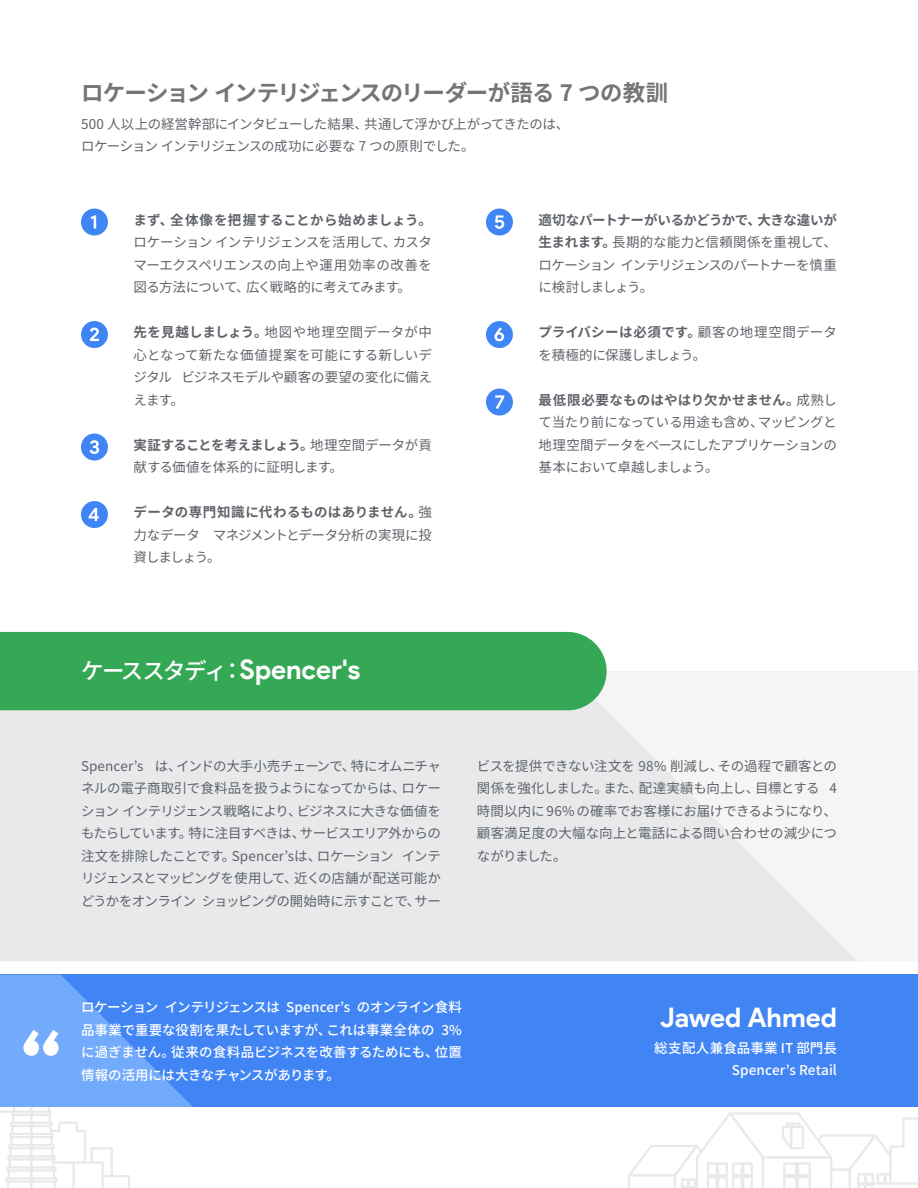
<style>
.page{position:relative;width:918px;height:1188px;background:#fff}
.page>*{position:absolute;margin:0;border:0;box-sizing:border-box;transform-origin:0 0}
.t1{font:700 27px "Product Sans";color:#fff}
.t2{font:700 22.5px "Noto Sans CJ Kjp";letter-spacing:-.065em;color:#757575}
.t3{font:13.5px/22.5px "Noto Sans CJ Kjp";letter-spacing:-.03em;color:#5f6369;text-align:justify}
.t4{font:500 13.5px/22.5px "Noto Sans CJ Kjp";color:#fff;text-align:justify}
.t5{font:13.5px/22.5px "Noto Sans CJ Kjp";letter-spacing:-.06em;color:#5f6369}
.t6{font:700 13.5px "Noto Sans CJ Kjp";letter-spacing:.02em;color:#5f6369}
.s1{font-weight:700}
.s2{font-family:"Noto Sans CJ Kjp";font-weight:500;font-size:22.5px}
</style>
<div class="page">
<div style="left:0;top:975px;width:918px;height:132px;background:#4185f5"></div>
<svg style="left:0;top:975px;width:193px;height:213px"></svg>
<svg style="left:628px;top:1112px;width:290px;height:76px"></svg>
<div style="left:0;top:671px;width:918px;height:290px;background:#e8e9ea"></div>
<svg style="left:567px;top:671px;width:351px;height:290px;fill:#f5f5f5"></svg>
<div style="left:0;top:632px;width:607px;height:78px;background:#34a854"></div>
<svg style="left:81px;top:209px;width:27px;height:26px"></svg>
<svg style="left:81px;top:321px;width:27px;height:27px"></svg>
<svg style="left:81px;top:434px;width:27px;height:26px"></svg>
<svg style="left:81px;top:501px;width:27px;height:27px"></svg>
<svg style="left:486px;top:209px;width:27px;height:26px"></svg>
<svg style="left:486px;top:321px;width:27px;height:27px"></svg>
<svg style="left:486px;top:389px;width:27px;height:26px"></svg>
<h2 class="t2" style="left:81px;top:80px;width:589px">ロケーション インテリジェンスのリーダーが語る 7 つの教訓</h2>
<p class="t3" style="left:81px;top:113px;width:490px">500 人以上の経営幹部にインタビューした結果、共通して浮かび上がってきたのは、ロケーション インテリジェンスの成功に必要な 7 つの原則でした。</p>
<p class="t6" style="left:134px;top:212px;width:300px">まず、全体像を把握することから始めましょう。</p>
<p class="t3" style="left:134px;top:232px;width:300px">ロケーションインテリジェンスを活用して、カスタマーエクスペリエンスの向上や運用効率の改善を図る方法について、広く戦略的に考えてみます。</p>
<p class="t3" style="left:134px;top:322px;width:300px"><span class="s1">先を見越しましょう。</span>地図や地理空間データが中心となって新たな価値提案を可能にする新しいデジタル ビジネスモデルや顧客の要望の変化に備ええます。</p>
<p class="t3" style="left:134px;top:434px;width:300px"><span class="s1">実証することを考えましょう。</span>地理空間データが貢献する価値を体系的に証明します。</p>
<p class="t3" style="left:134px;top:502px;width:300px"><span class="s1">データの専門知識に代わるものはありません。</span>強力なデータ マネジメントとデータ分析の実現に投資しましょう。</p>
<h1 class="t1" style="left:81px;top:653px;width:281px"><span class="s2">ケーススタディ：</span>Spencer's</h1>
<p class="t3" style="left:538px;top:209px;width:300px"><span class="s1">適切なパートナーがいるかどうかで、大きな違いが生まれます。</span>長期的な能力と信頼関係を重視して、ロケーション インテリジェンスのパートナーを慎重に検討しましょう。</p>
<p class="t5" style="left:538px;top:321px;width:300px"><span class="s1">プライバシーは必須です。</span>顧客の地理空間データを積極的に保護しましょう。</p>
<p class="t3" style="left:538px;top:389px;width:300px"><span class="s1">最低限必要なものはやはり欠かせません。</span>成熟して当たり前になっている用途も含め、マッピングと地理空間データをベースにしたアプリケーションの基本において卓越しましょう。</p>
<p class="t3" style="left:81px;top:755px;width:362px">Spencer’s は、インドの大手小売チェーンで、特にオムニチャネルの電子商取引で食料品を扱うようになってからは、ロケーション インテリジェンス戦略により、ビジネスに大きな価値をもたらしています。特に注目すべきは、サービスエリア外からの注文を排除したことです。Spencer’sは、ロケーション インテリジェンスとマッピングを使用して、近くの店舗が配送可能かどうかをオンライン ショッピングの開始時に示すことで、サー</p>
<p class="t3" style="left:477px;top:755px;width:362px">ビスを提供できない注文を 98% 削減し、その過程で顧客との関係を強化しました。また、配達実績も向上し、目標とする 4時間以内に 96% の確率でお客様にお届けできるようになり、顧客満足度の大幅な向上と電話による問い合わせの減少につながりました。</p>
<p class="t4" style="left:81px;top:997px;width:382px">ロケーション インテリジェンスは Spencer’s のオンライン食料品事業で重要な役割を果たしていますが、これは事業全体の 3%に過ぎません。従来の食料品ビジネスを改善するためにも、位置情報の活用には大きなチャンスがあります。</p>
<h1 class="t1" style="left:660px;top:1001px;width:179px">Jawed Ahmed</h1>
<p class="t4" style="left:654px;top:1037px;width:184px;text-align:right">総支配人兼食品事業 IT 部門長<br>Spencer’s Retail</p>
</div>
